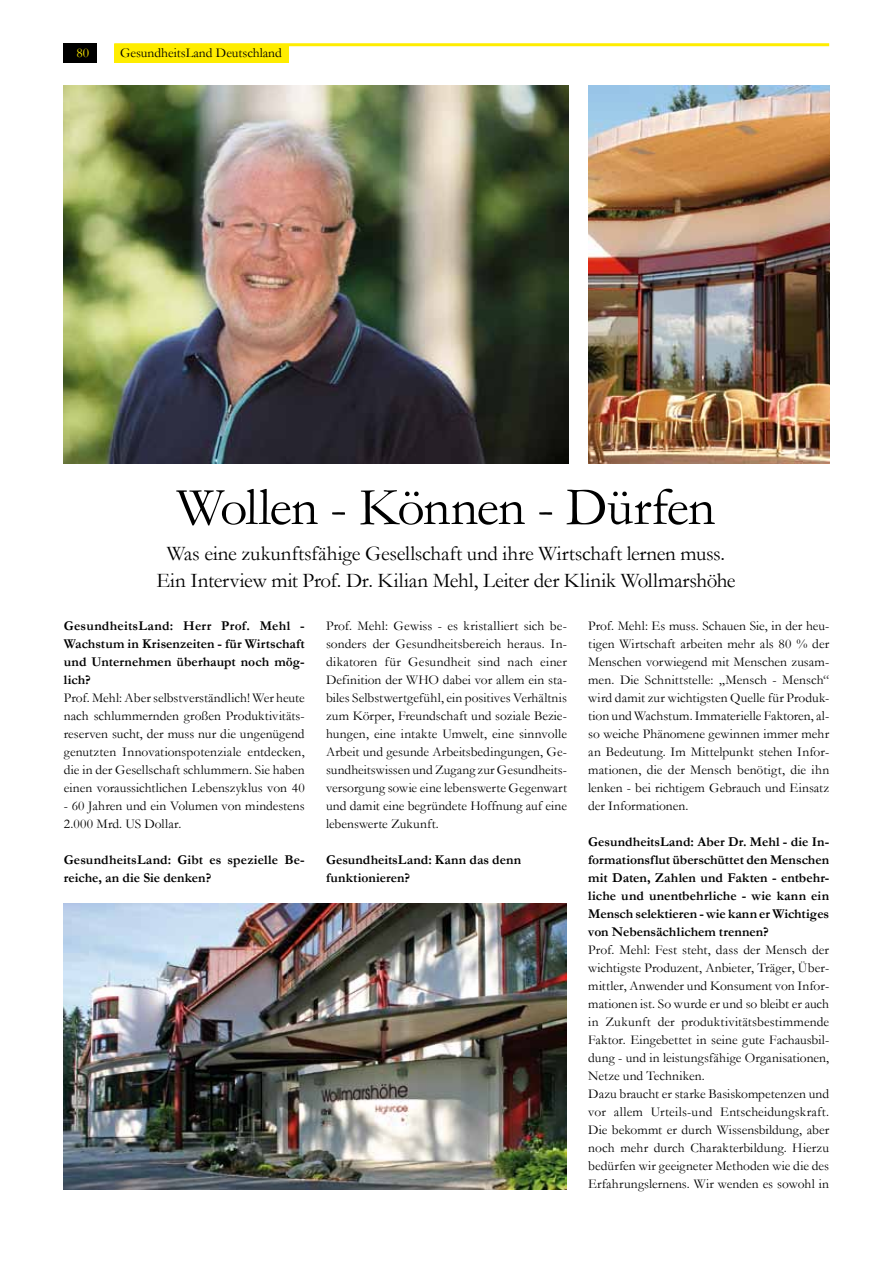
<style>
.page{position:relative;width:893px;height:1263px;background:#fff}
.page>*{position:absolute;margin:0;border:0;box-sizing:border-box;transform-origin:0 0}
.t1{font:54px "Garamond";letter-spacing:-.02em;color:#000}
.t2{font:21px/27px "Garamond";letter-spacing:-.01em;color:#000;text-align:center}
.t3{font:13.5px/18px "Garamond";letter-spacing:.005em;color:#000;text-align:justify}
.t4{font:700 13.5px/18px "Garamond";letter-spacing:.005em;color:#000;text-align:justify}
.t5{font:13.5px "Garamond";color:#ffed00}
</style>
<div class="page">
<hr style="left:114px;top:43px;width:715px;height:3px;background:#ffed00">
<div style="left:63px;top:43px;width:33px;height:20px;background:#000"></div>
<div style="left:114px;top:44px;width:175px;height:19px;background:#ffed00"></div>
<img style="left:64px;top:85px;width:504px;height:378px">
<img style="left:588px;top:85px;width:241px;height:378px">
<img style="left:64px;top:903px;width:503px;height:286px">
<p class="t5" style="left:77px;top:44px;width:14px">80</p>
<p class="t3" style="left:120px;top:43px;width:163px">GesundheitsLand Deutschland</p>
<h1 class="t1" style="left:177px;top:475px;width:540px">Wollen - Können - Dürfen</h1>
<h2 class="t2" style="left:156px;top:540px;width:581px">Was eine zukunftsfähige Gesellschaft und ihre Wirtschaft lernen muss.<br>Ein Interview mit Prof. Dr. Kilian Mehl, Leiter der Klinik Wollmarshöhe</h2>
<p class="t4" style="left:64px;top:617px;width:242px">GesundheitsLand: Herr Prof. Mehl - Wachstum in Krisenzeiten - für Wirtschaft und Unternehmen überhaupt noch mög&shy;lich?</p>
<p class="t3" style="left:64px;top:689px;width:242px">Prof. Mehl: Aber selbstverständlich! Wer heute nach schlummernden großen Produktivitäts&shy;reserven sucht, der muss nur die ungenügend genutzten Innovationspotenziale entdecken, die in der Gesellschaft schlummern. Sie haben einen voraussichtlichen Lebenszyklus von 40</p>
<p class="t3" style="left:64px;top:797px;width:242px">- 60 Jahren und ein Volumen von mindestens<br>2.000 Mrd. US Dollar.</p>
<p class="t4" style="left:64px;top:850px;width:242px">GesundheitsLand: Gibt es spezielle Be&shy;reiche, an die Sie denken?</p>
<p class="t3" style="left:326px;top:617px;width:242px">Prof. Mehl: Gewiss - es kristalliert sich be&shy;sonders der Gesundheitsbereich heraus. In&shy;dikatoren für Gesundheit sind nach einer Definition der WHO dabei vor allem ein sta&shy;biles Selbstwertgefühl, ein positives Verhältnis zum Körper, Freundschaft und soziale Bezie&shy;hungen, eine intakte Umwelt, eine sinnvolle Arbeit und gesunde Arbeitsbedingungen, Ge&shy;sundheitswissen und Zugang zur Gesundheits&shy;versorgung sowie eine lebenswerte Gegenwart und damit eine begründete Hoffnung auf eine lebenswerte Zukunft.</p>
<p class="t4" style="left:326px;top:850px;width:197px">GesundheitsLand: Kann das denn funktionieren?</p>
<p class="t3" style="left:588px;top:617px;width:242px">Prof. Mehl: Es muss. Schauen Sie, in der heu&shy;tigen Wirtschaft arbeiten mehr als 80 % der Menschen vorwiegend mit Menschen zusam&shy;men. Die Schnittstelle: „Mensch - Mensch“ wird damit zur wichtigsten Quelle für Produk&shy;tion und Wachstum. Immaterielle Faktoren, al&shy;so weiche Phänomene gewinnen immer mehr an Bedeutung. Im Mittelpunkt stehen Infor&shy;mationen, die der Mensch benötigt, die ihn lenken - bei richtigem Gebrauch und Einsatz der Informationen.</p>
<p class="t4" style="left:588px;top:832px;width:242px">GesundheitsLand: Aber Dr. Mehl - die In&shy;formationsflut überschüttet den Menschen mit Daten, Zahlen und Fakten - entbehr&shy;liche und unentbehrliche - wie kann ein Mensch selektieren - wie kann er Wichtiges von Nebensächlichem trennen?</p>
<p class="t3" style="left:588px;top:940px;width:242px;text-align:left">Prof. Mehl: Fest steht, dass der Mensch der wichtigste Produzent, Anbieter, Träger, Über&shy;mittler, Anwender und Konsument von Infor&shy;mationen ist. So wurde er und so bleibt er auch in Zukunft der produktivitätsbestimmende Faktor. Eingebettet in seine gute Fachausbil&shy;dung - und in leistungsfähige Organisationen, Netze und Techniken.<br>Dazu braucht er starke Basiskompetenzen und vor allem Urteils-und Entscheidungskraft.<br>Die bekommt er durch Wissensbildung, aber noch mehr durch Charakterbildung. Hierzu bedürfen wir geeigneter Methoden wie die des Erfahrungslernens. Wir wenden es sowohl in</p>
</div>
